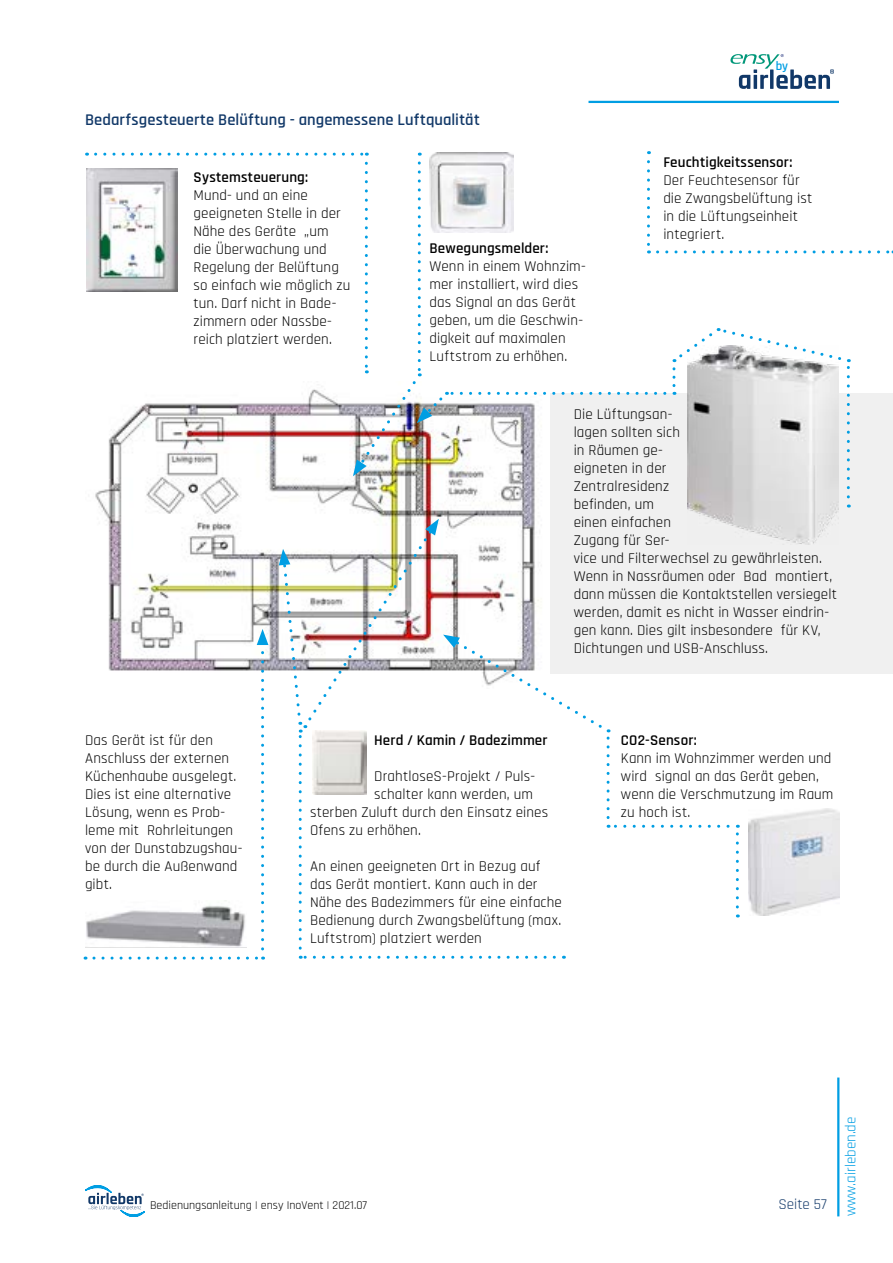
<style>
.page{position:relative;width:893px;height:1263px;background:#fff}
.page>*{position:absolute;margin:0;border:0;box-sizing:border-box;transform-origin:0 0}
.t1{font:600 16.5px "Rajdhani";letter-spacing:.005em;color:#113868}
.t2{font:15px/18px "Rajdhani";letter-spacing:.01em;color:#000}
.t3{font:600 15px "Rajdhani";letter-spacing:.005em;color:#000}
.t4{font:15px "Rajdhani";color:#009ee3}
.t5{font:15px "Rajdhani";color:#113868}
.t6{font:600 12.75px "Rajdhani";color:#009ee3}
.t7{font:12px "Rajdhani";color:#000}
.s1{font-weight:600}
</style>
<div class="page">
<svg style="left:85px;top:1185px;width:60px;height:32px"></svg>
<svg style="left:730px;top:54px;width:104px;height:35px"></svg>
<hr style="left:837px;top:1077px;width:2px;height:139px;background:#009ee3">
<hr style="left:588px;top:101px;width:251px;height:2px;background:#009ee3">
<div style="left:523px;top:393px;width:370px;height:281px;background:#f0f0f0"></div>
<img style="left:95px;top:389px;width:454px;height:282px">
<img style="left:87px;top:168px;width:91px;height:123px">
<img style="left:687px;top:497px;width:152px;height:48px">
<img style="left:86px;top:900px;width:159px;height:47px">
<img style="left:430px;top:153px;width:83px;height:9px">
<svg style="left:96px;top:153px;width:271px;height:3px"></svg>
<svg style="left:353px;top:162px;width:540px;height:335px"></svg>
<svg style="left:94px;top:956px;width:170px;height:3px"></svg>
<svg style="left:257px;top:629px;width:11px;height:320px"></svg>
<svg style="left:300px;top:956px;width:254px;height:3px"></svg>
<img style="left:748px;top:809px;width:91px;height:106px">
<svg style="left:736px;top:825px;width:3px;height:82px"></svg>
<svg style="left:279px;top:519px;width:449px;height:429px"></svg>
<p class="t1" style="left:85px;top:110px;width:396px">Bedarfsgesteuerte Belüftung - angemessene Luftqualität</p>
<p class="t2" style="left:193px;top:169px;width:159px"><span class="s1">Systemsteuerung:<br></span>Mund- und an eine geeigneten Stelle in der<br>Nähe des Geräte „um die Überwachung und<br>Regelung der Belüftung so einfach wie möglich zu tun. Darf nicht in Bade&shy;zimmern oder Nassbe&shy;reich platziert werden.</p>
<p class="t2" style="left:429px;top:239px;width:158px"><span class="s1">Bewegungsmelder:<br></span>Wenn in einem Wohnzim&shy;mer installiert, wird dies das Signal an das Gerät geben, um die Geschwin&shy;digkeit auf maximalen<br>Luftstrom zu erhöhen.</p>
<p class="t6" style="left:776px;top:58px;width:14px">by</p>
<p class="t2" style="left:663px;top:153px;width:151px"><span class="s1">Feuchtigkeitssensor:<br></span>Der Feuchtesensor für die Zwangsbelüftung ist in die Lüftungseinheit integriert.</p>
<p class="t2" style="left:574px;top:406px;width:265px">Die Lüftungsan-<br>lagen sollten sich<br>in Räumen ge-<br>eigneten in der<br>Zentralresidenz<br>befinden, um<br>einen einfachen<br>Zugang für Ser-<br>vice und Filterwechsel zu gewährleisten.<br>Wenn in Nassräumen oder Bad montiert, dann müssen die Kontaktstellen versiegelt werden, damit es nicht in Wasser eindrin&shy;gen kann. Dies gilt insbesondere für KV,<br>Dichtungen und USB-Anschluss.</p>
<p class="t2" style="left:85px;top:731px;width:159px">Das Gerät ist für den<br>Anschluss der externen<br>Küchenhaube ausgelegt.<br>Dies ist eine alternative<br>Lösung, wenn es Prob&shy;leme mit Rohrleitungen von der Dunstabzugshau&shy;be durch die Außenwand gibt.</p>
<p class="t3" style="left:374px;top:731px;width:175px">Herd / Kamin / Badezimmer</p>
<p class="t2" style="left:374px;top:767px;width:162px">DrahtloseS-Projekt / Puls-</p>
<p class="t2" style="left:374px;top:785px;width:160px">schalter kann werden, um</p>
<p class="t2" style="left:310px;top:803px;width:240px">sterben Zuluft durch den Einsatz eines</p>
<p class="t2" style="left:310px;top:821px;width:112px">Ofens zu erhöhen.</p>
<p class="t2" style="left:310px;top:857px;width:253px">An einen geeigneten Ort in Bezug auf das Gerät montiert. Kann auch in der Nähe des Badezimmers für eine einfache Bedienung durch Zwangsbelüftung (max.<br>Luftstrom) platziert werden</p>
<p class="t2" style="left:621px;top:731px;width:214px"><span class="s1">CO2-Sensor:<br></span>Kann im Wohnzimmer werden und wird signal an das Gerät geben, wenn die Verschmutzung im Raum zu hoch ist.</p>
<p class="t7" style="left:150px;top:1198px;width:218px">Bedienungsanleitung | ensy InoVent | 2021.07</p>
<p class="t5" style="left:778px;top:1196px;width:50px">Seite 57</p>
<p class="t4" style="left:842px;top:1216px;width:101px;rotate:-90deg">www.airleben.de</p>
</div>
